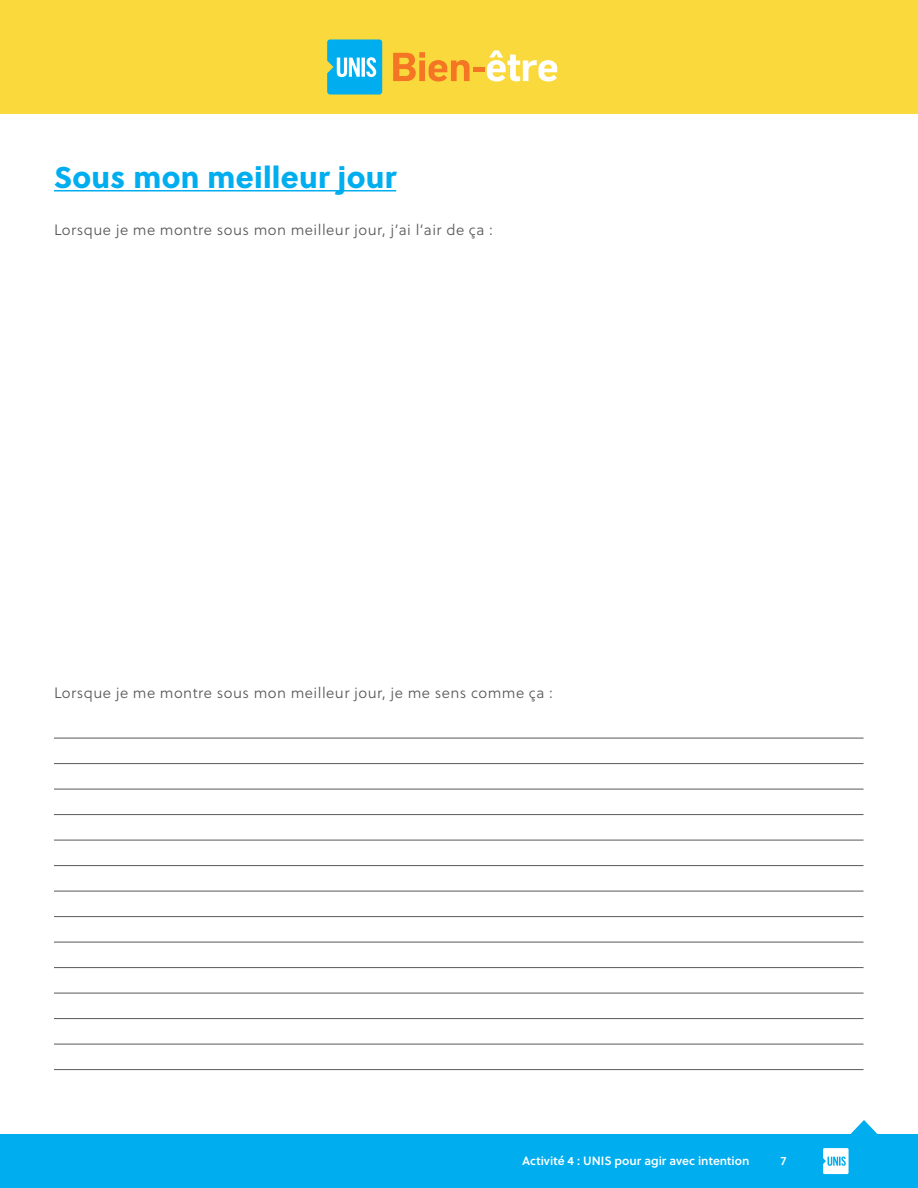
<style>
.page{position:relative;width:918px;height:1188px;background:#fff}
.page>*{position:absolute;margin:0;border:0;box-sizing:border-box;transform-origin:0 0}
.t1{font:30px "Soleil Xb";letter-spacing:.01em;color:#00aeef}
.t2{font:15px "Soleil Lt";letter-spacing:.03em;color:#58595b}
.t3{font:12px "Soleil Sb";color:#fff}
</style>
<div class="page">
<div style="left:0;top:1134px;width:918px;height:54px;background:#00aeef"></div>
<div style="left:0;top:0;width:918px;height:114px;background:#fad93d"></div>
<svg style="left:850px;top:1120px;width:28px;height:14px"></svg>
<svg style="left:823px;top:1148px;width:26px;height:26px"></svg>
<svg style="left:327px;top:39px;width:55px;height:56px;background:#2ebbeb"></svg>
<svg style="left:393px;top:52px;width:77px;height:30px"></svg>
<div style="left:473px;top:67px;width:11px;height:5px;background:#f47523"></div>
<svg style="left:487px;top:50px;width:70px;height:32px"></svg>
<hr style="left:54px;top:190px;width:342px;height:1px;background:#00aeef">
<hr style="left:54px;top:738px;width:810px;height:1px;background:#58595b">
<hr style="left:54px;top:763px;width:810px;height:1px;background:#58595b">
<hr style="left:54px;top:789px;width:810px;height:1px;background:#58595b">
<hr style="left:54px;top:814px;width:810px;height:1px;background:#58595b">
<hr style="left:54px;top:840px;width:810px;height:1px;background:#58595b">
<hr style="left:54px;top:865px;width:810px;height:1px;background:#58595b">
<hr style="left:54px;top:891px;width:810px;height:1px;background:#58595b">
<hr style="left:54px;top:916px;width:810px;height:1px;background:#58595b">
<hr style="left:54px;top:942px;width:810px;height:1px;background:#58595b">
<hr style="left:54px;top:967px;width:810px;height:1px;background:#58595b">
<hr style="left:54px;top:993px;width:810px;height:1px;background:#58595b">
<hr style="left:54px;top:1018px;width:810px;height:1px;background:#58595b">
<hr style="left:54px;top:1044px;width:810px;height:1px;background:#58595b">
<hr style="left:54px;top:1069px;width:810px;height:1px;background:#58595b">
<h1 class="t1" style="left:54px;top:153px;width:344px">Sous mon meilleur jour</h1>
<p class="t2" style="left:54px;top:219px;width:440px">Lorsque je me montre sous mon meilleur jour, j’ai l’air de ça :</p>
<p class="t2" style="left:54px;top:682px;width:500px">Lorsque je me montre sous mon meilleur jour, je me sens comme ça :</p>
<p class="t3" style="left:522px;top:1151px;width:229px">Activité 4 : UNIS pour agir avec intention</p>
<p class="t3" style="left:781px;top:1151px;width:7px">7</p>
</div>
